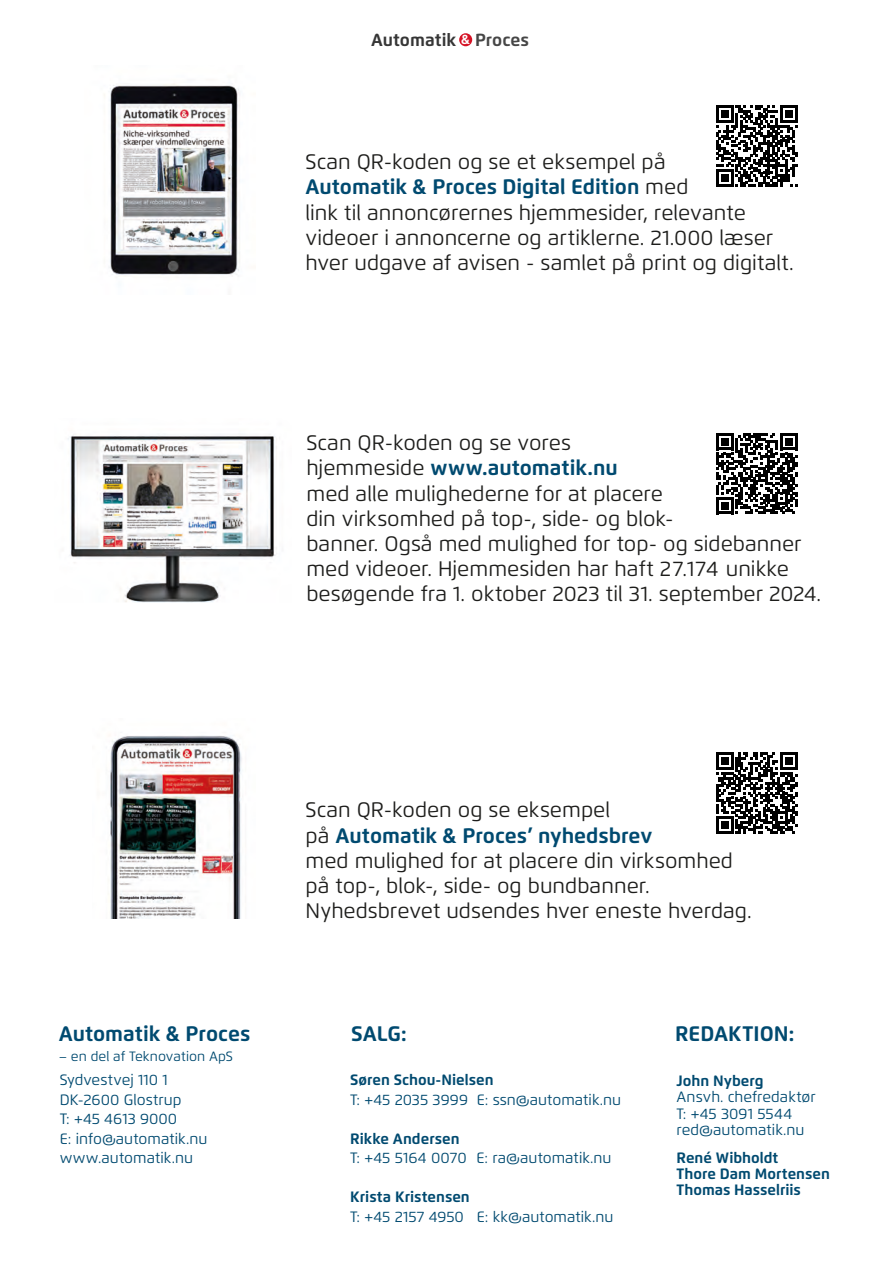
<style>
.page{position:relative;width:893px;height:1263px;background:#fff}
.page>*{position:absolute;margin:0;border:0;box-sizing:border-box;transform-origin:0 0}
.t1{font:21px/25.2px "Flexo";color:#1d1d1b}
.t2{font:700 21px "Flexo";color:#004a70}
.t3{font:700 17.55px "Flexo";color:#363636}
.t4{font:15px/19.5px "Flexo";color:#004a70}
.t5{font:700 15px/16.5px "Flexo";color:#004a70}
.t6{font:13.5px "Flexo";color:#004a70}
.s1{font-size:13.2px;color:#fff}
.s2{color:#464646}
.s3{font-weight:700;color:#004a70}
</style>
<div class="page">
<div style="left:459px;top:33px;width:13px;height:13px;background:#d51225;border-radius:50%"></div>
<svg style="left:716px;top:105px;width:81px;height:82px"></svg>
<img style="left:104px;top:83px;width:136px;height:192px">
<img style="left:110px;top:735px;width:132px;height:184px">
<img style="left:68px;top:434px;width:208px;height:169px">
<svg style="left:716px;top:433px;width:81px;height:81px"></svg>
<svg style="left:716px;top:752px;width:81px;height:82px"></svg>
<p class="t3" style="left:371px;top:30px;width:159px">Automatik <span class="s1">&amp;</span> <span class="s2">Proces</span></p>
<p class="t1" style="left:305px;top:151px;width:490px">Scan QR-koden og se et eksempel på<br><span class="s3">Automatik &amp; Proces Digital Edition</span> med<br>link til annoncørernes hjemmesider, relevante videoer i annoncerne og artiklerne. 21.000 læser hver udgave af avisen - samlet på print og digitalt.</p>
<p class="t1" style="left:306px;top:432px;width:516px">Scan QR-koden og se vores<br>hjemmeside <span class="s3">www.automatik.nu<br></span>med alle mulighederne for at placere<br>din virksomhed på top-, side- og blok-<br>banner. Også med mulighed for top- og sidebanner med videoer. Hjemmesiden har haft 27.174 unikke besøgende fra 1. oktober 2023 til 31. september 2024.</p>
<p class="t2" style="left:59px;top:1026px;width:193px">Automatik &amp; Proces</p>
<p class="t6" style="left:59px;top:1050px;width:176px">– en del af Teknovation ApS</p>
<p class="t1" style="left:305px;top:799px;width:448px">Scan QR-koden og se eksempel<br>på <span class="s3">Automatik &amp; Proces’ nyhedsbrev<br></span>med mulighed for at placere din virksomhed på top-, blok-, side- og bundbanner.<br>Nyhedsbrevet udsendes hver eneste hverdag.</p>
<p class="t2" style="left:351px;top:1026px;width:58px">SALG:</p>
<p class="t2" style="left:675px;top:1026px;width:121px">REDAKTION:</p>
<p class="t4" style="left:60px;top:1071px;width:149px">Sydvestvej 110 1<br>DK-2600 Glostrup<br>T: +45 4613 9000<br>E: info@automatik.nu www.automatik.nu</p>
<p class="t5" style="left:350px;top:1073px;width:145px">Søren Schou-Nielsen</p>
<p class="t4" style="left:350px;top:1091px;width:273px">T: +45 2035 3999 E: ssn@automatik.nu</p>
<p class="t5" style="left:350px;top:1131px;width:111px">Rikke Andersen</p>
<p class="t4" style="left:350px;top:1149px;width:263px">T: +45 5164 0070 E: ra@automatik.nu</p>
<p class="t5" style="left:350px;top:1190px;width:121px">Krista Kristensen</p>
<p class="t4" style="left:350px;top:1208px;width:265px">T: +45 2157 4950 E: kk@automatik.nu</p>
<p class="t5" style="left:676px;top:1073px;width:89px">John Nyberg</p>
<p class="t4" style="left:676px;top:1090px;width:141px;line-height:16.5px">Ansvh. chefredaktør<br>T: +45 3091 5544 red@automatik.nu</p>
<p class="t5" style="left:676px;top:1150px;width:155px">René Wibholdt<br>Thore Dam Mortensen<br>Thomas Hasselriis</p>
</div>
